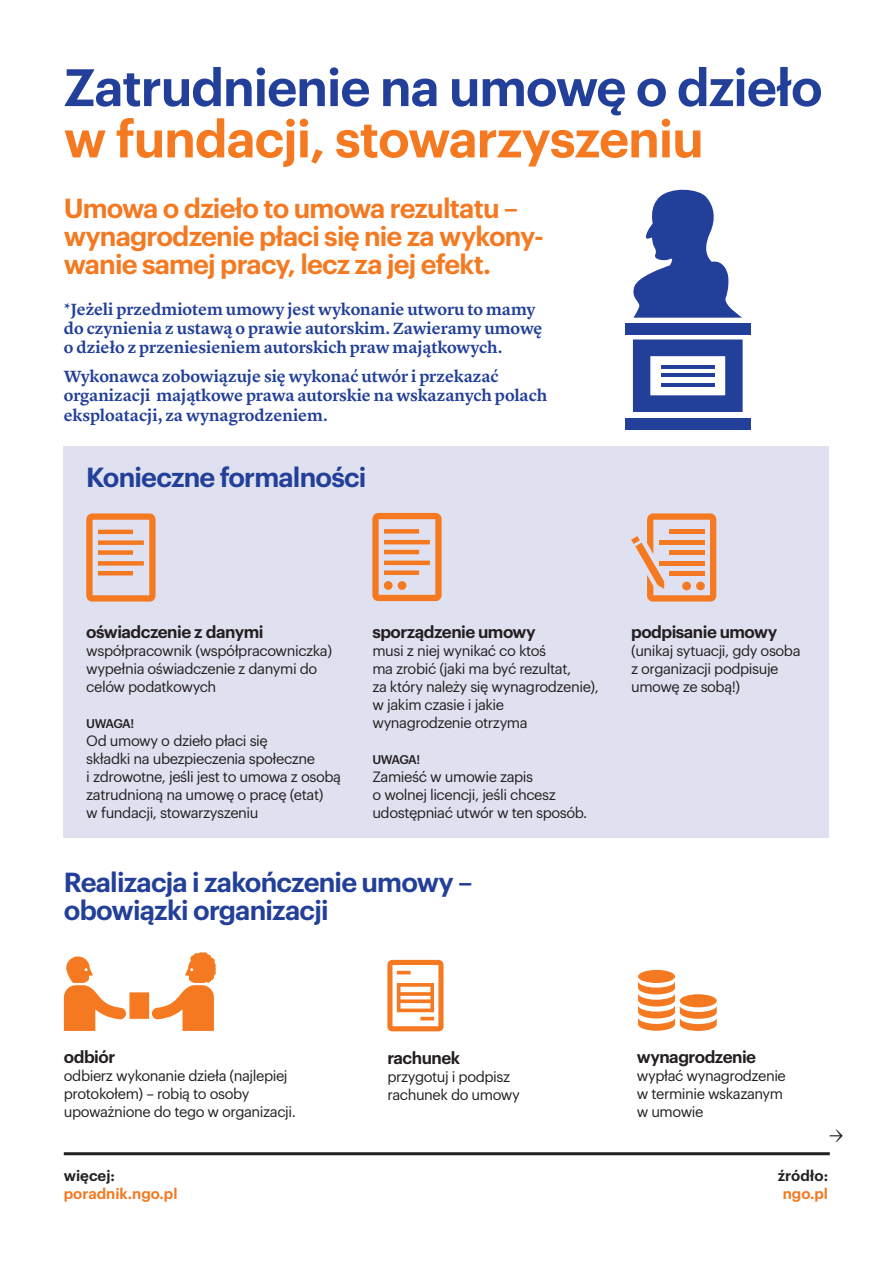
<style>
.page{position:relative;width:893px;height:1263px;background:#fff}
.page>*{position:absolute;margin:0;border:0;box-sizing:border-box;transform-origin:0 0}
.Normalny{font:600 51.45px "Graphik";letter-spacing:-.02em;color:#223f99}
.Normalny-2{font:600 51.45px "Graphik";letter-spacing:-.02em;color:#f47921}
.Normalny-3{font:600 27px/28.2px "Graphik";letter-spacing:-.03em;color:#f47921}
.Normalny-4{font:600 27px "Graphik";letter-spacing:-.03em;color:#223f99}
.t1{font:18px "Meta Serif Pro";color:#231f20}
.Normalny-5{font:600 16.8px/19.2px "Lyon Text";letter-spacing:-.005em;color:#223f99}
.Normalny-6{font:600 16.8px "Graphik";letter-spacing:-.03em;color:#231f20}
.Normalny-7{font:600 14.85px "Graphik";color:#f47921}
.Normalny-8{font:600 14.85px "Graphik";color:#231f20}
.Normalny-9{font:14.7px/18px "Graphik";letter-spacing:-.03em;color:#231f20}
.Normalny-10{font:500 12.3px "Graphik";letter-spacing:-.07em;color:#231f20}
</style>
<div class="page">
<svg style="left:633px;top:339px;width:110px;height:73px"></svg>
<div style="left:625px;top:418px;width:125px;height:11px;background:#223f99"></div>
<div style="left:625px;top:323px;width:125px;height:11px;background:#223f99"></div>
<hr style="left:661px;top:365px;width:53px;height:4px;background:#223f99">
<hr style="left:661px;top:373px;width:53px;height:4px;background:#223f99">
<hr style="left:661px;top:383px;width:53px;height:4px;background:#223f99">
<svg style="left:633px;top:189px;width:109px;height:129px"></svg>
<div style="left:64px;top:446px;width:765px;height:392px;background:#e0e1f0"></div>
<svg style="left:631px;top:513px;width:85px;height:89px"></svg>
<div style="left:696px;top:582px;width:9px;height:8px;background:#f47921;border-radius:50%"></div>
<div style="left:682px;top:582px;width:9px;height:8px;background:#f47921;border-radius:50%"></div>
<svg style="left:372px;top:513px;width:70px;height:88px"></svg>
<svg style="left:86px;top:513px;width:70px;height:89px"></svg>
<svg style="left:387px;top:960px;width:57px;height:71px"></svg>
<div style="left:638px;top:970px;width:37px;height:13px;background:#f47921;border-radius:50%"></div>
<svg style="left:638px;top:981px;width:79px;height:50px"></svg>
<svg style="left:64px;top:952px;width:152px;height:79px"></svg>
<hr style="left:64px;top:1152px;width:766px;height:3px;background:#231f20">
<p class="Normalny" style="left:64px;top:48px;width:760px">Zatrudnienie na umowę o dzieło</p>
<p class="Normalny-2" style="left:64px;top:99px;width:641px">w fundacji, stowarzyszeniu</p>
<p class="Normalny-3" style="left:64px;top:192px;width:482px">Umowa o dzieło to umowa rezultatu – wynagrodzenie płaci się nie za wykony&shy;wanie samej pracy, lecz za jej efekt.</p>
<p class="Normalny-5" style="left:64px;top:298px;width:480px">*Jeżeli przedmiotem umowy jest wykonanie utworu to mamy do czynienia z ustawą o prawie autorskim. Zawieramy umowę o dzieło z przeniesieniem autorskich praw majątkowych.</p>
<p class="Normalny-5" style="left:64px;top:366px;width:485px">Wykonawca zobowiązuje się wykonać utwór i przekazać organizacji majątkowe prawa autorskie na wskazanych polach eksploatacji, za wynagrodzeniem.</p>
<p class="Normalny-4" style="left:86px;top:456px;width:282px">Konieczne formalności</p>
<p class="Normalny-6" style="left:86px;top:619px;width:179px">oświadczenie z danymi</p>
<p class="Normalny-9" style="left:86px;top:641px;width:247px">współpracownik (współpracowniczka) wypełnia oświadczenie z danymi do celów podatkowych</p>
<p class="Normalny-10" style="left:86px;top:714px;width:49px">UWAGA!</p>
<p class="Normalny-9" style="left:86px;top:731px;width:256px">Od umowy o dzieło płaci się<br>składki na ubezpieczenia społeczne<br>i zdrowotne, jeśli jest to umowa z osobą zatrudnioną na umowę o pracę (etat)<br>w fundacji, stowarzyszeniu</p>
<p class="Normalny-6" style="left:372px;top:619px;width:165px">sporządzenie umowy</p>
<p class="Normalny-9" style="left:372px;top:640px;width:228px">musi z niej wynikać co ktoś<br>ma zrobić (jaki ma być rezultat,<br>za który należy się wynagrodzenie), w jakim czasie i jakie wynagrodzenie otrzyma</p>
<p class="Normalny-10" style="left:372px;top:750px;width:49px">UWAGA!</p>
<p class="Normalny-9" style="left:372px;top:766px;width:217px">Zamieść w umowie zapis<br>o wolnej licencji, jeśli chcesz udostępniać utwór w ten sposób.</p>
<p class="Normalny-4" style="left:64px;top:862px;width:410px">Realizacja i zakończenie umowy –</p>
<p class="Normalny-4" style="left:64px;top:890px;width:266px">obowiązki organizacji</p>
<p class="Normalny-6" style="left:631px;top:619px;width:148px">podpisanie umowy</p>
<p class="Normalny-9" style="left:631px;top:641px;width:171px">(unikaj sytuacji, gdy osoba z organizacji podpisuje umowę ze sobą!)</p>
<p class="Normalny-6" style="left:64px;top:1044px;width:53px">odbiór</p>
<p class="Normalny-9" style="left:64px;top:1066px;width:234px">odbierz wykonanie dzieła (najlepiej protokołem) – robią to osoby upoważnione do tego w organizacji.</p>
<p class="Normalny-8" style="left:64px;top:1164px;width:53px">więcej:</p>
<p class="Normalny-7" style="left:64px;top:1182px;width:115px">poradnik.ngo.pl</p>
<p class="Normalny-6" style="left:387px;top:1045px;width:74px">rachunek</p>
<p class="Normalny-9" style="left:387px;top:1066px;width:134px">przygotuj i podpisz rachunek do umowy</p>
<p class="Normalny-6" style="left:637px;top:1044px;width:121px">wynagrodzenie</p>
<p class="Normalny-9" style="left:637px;top:1066px;width:151px">wypłać wynagrodzenie</p>
<p class="Normalny-9" style="left:637px;top:1084px;width:148px">w terminie wskazanym</p>
<p class="Normalny-9" style="left:637px;top:1102px;width:68px">w umowie</p>
<p class="t1" style="left:829px;top:1123px;width:16px">→</p>
<p class="Normalny-8" style="left:778px;top:1164px;width:52px">źródło:</p>
<p class="Normalny-7" style="left:783px;top:1182px;width:47px">ngo.pl</p>
</div>
